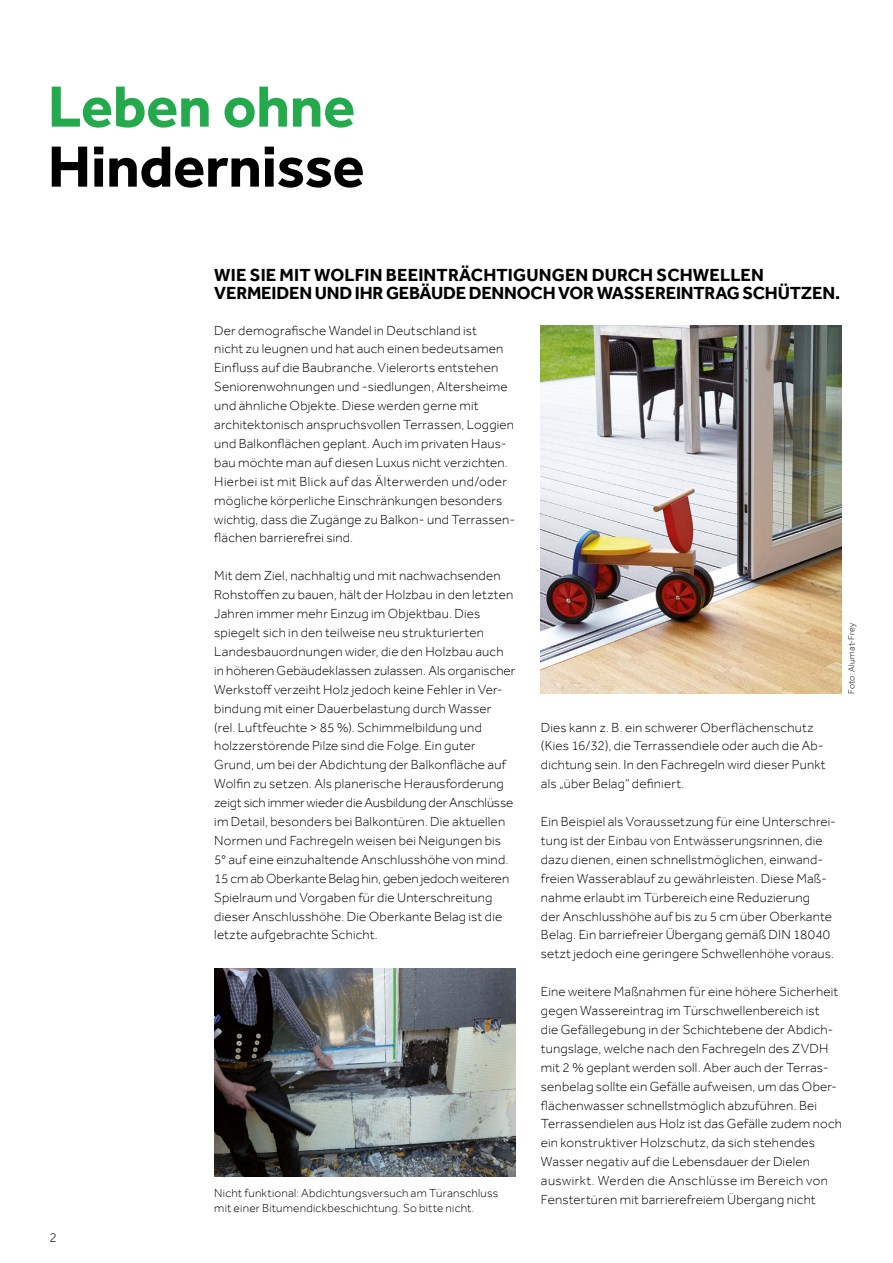
<style>
.page{position:relative;width:893px;height:1263px;background:#fff}
.page>*{position:absolute;margin:0;border:0;box-sizing:border-box;transform-origin:0 0}
.t1{font:700 60px "Effra";letter-spacing:-.005em;color:#000}
.t2{font:700 60px "Effra";letter-spacing:-.005em;color:#24a94d}
.t3{font:700 18px/18px "Effra";letter-spacing:-.01em;color:#000}
.t4{font:300 13.5px/18.9px "Effra";letter-spacing:.015em;color:#000}
.t5{font:300 12px/15px "Effra";letter-spacing:.015em;color:#000}
.t6{font:300 9px "Effra";letter-spacing:.01em;color:#000}
</style>
<div class="page">
<img style="left:541px;top:326px;width:301px;height:368px">
<img style="left:214px;top:968px;width:301px;height:208px">
<h1 class="t2" style="left:48px;top:71px;width:309px">Leben ohne</h1>
<h1 class="t1" style="left:48px;top:131px;width:318px">Hindernisse</h1>
<h2 class="t3" style="left:214px;top:266px;width:627px">WIE SIE MIT WOLFIN BEEINTRÄCHTIGUNGEN DURCH SCHWELLEN<br>VERMEIDEN UND IHR GEBÄUDE DENNOCH VOR WASSEREINTRAG SCHÜTZEN.</h2>
<p class="t4" style="left:50px;top:1228px;width:9px">2</p>
<p class="t4" style="left:214px;top:320px;width:301px">Der demografische Wandel in Deutschland ist<br>nicht zu leugnen und hat auch einen bedeutsamen Einfluss auf die Baubranche. Vielerorts entstehen Seniorenwohnungen und -siedlungen, Altersheime und ähnliche Objekte. Diese werden gerne mit architektonisch anspruchsvollen Terrassen, Loggien und Balkonflächen geplant. Auch im privaten Haus&shy;bau möchte man auf diesen Luxus nicht verzichten.<br>Hierbei ist mit Blick auf das Älterwerden und/oder mögliche körperliche Einschränkungen besonders wichtig, dass die Zugänge zu Balkon- und Terrassen&shy;flächen barrierefrei sind.</p>
<p class="t4" style="left:214px;top:566px;width:303px">Mit dem Ziel, nachhaltig und mit nachwachsenden Rohstoffen zu bauen, hält der Holzbau in den letzten Jahren immer mehr Einzug im Objektbau. Dies spiegelt sich in den teilweise neu strukturierten Landesbauordnungen wider, die den Holzbau auch in höheren Gebäudeklassen zulassen. Als organischer Werkstoff verzeiht Holz jedoch keine Fehler in Ver&shy;bindung mit einer Dauerbelastung durch Wasser (rel. Luftfeuchte &gt; 85 %). Schimmelbildung und holzzerstörende Pilze sind die Folge. Ein guter Grund, um bei der Abdichtung der Balkonfläche auf Wolfin zu setzen. Als planerische Herausforderung zeigt sich immer wieder die Ausbildung der Anschlüsse im Detail, besonders bei Balkontüren. Die aktuellen Normen und Fachregeln weisen bei Neigungen bis 5° auf eine einzuhaltende Anschlusshöhe von mind.<br>15 cm ab Oberkante Belag hin, geben jedoch weiteren Spielraum und Vorgaben für die Unterschreitung dieser Anschlusshöhe. Die Oberkante Belag ist die letzte aufgebrachte Schicht.</p>
<p class="t5" style="left:214px;top:1185px;width:285px">Nicht funktional: Abdichtungsversuch am Türanschluss mit einer Bitumendickbeschichtung. So bitte nicht.</p>
<p class="t6" style="left:846px;top:694px;width:72px;rotate:-90deg">Foto: Alumat-Frey</p>
<p class="t4" style="left:541px;top:717px;width:286px">Dies kann z. B. ein schwerer Oberflächenschutz (Kies 16/32), die Terrassendiele oder auch die Ab&shy;dichtung sein. In den Fachregeln wird dieser Punkt als „über Belag“ definiert.</p>
<p class="t4" style="left:541px;top:812px;width:297px">Ein Beispiel als Voraussetzung für eine Unterschrei&shy;tung ist der Einbau von Entwässerungsrinnen, die dazu dienen, einen schnellstmöglichen, einwand&shy;freien Wasserablauf zu gewährleisten. Diese Maß&shy;nahme erlaubt im Türbereich eine Reduzierung<br>der Anschlusshöhe auf bis zu 5 cm über Oberkante Belag. Ein barriefreier Übergang gemäß DIN 18040 setzt jedoch eine geringere Schwellenhöhe voraus.</p>
<p class="t4" style="left:541px;top:982px;width:303px">Eine weitere Maßnahmen für eine höhere Sicherheit gegen Wassereintrag im Türschwellenbereich ist<br>die Gefällegebung in der Schichtebene der Abdich&shy;tungslage, welche nach den Fachregeln des ZVDH mit 2 % geplant werden soll. Aber auch der Terras&shy;senbelag sollte ein Gefälle aufweisen, um das Ober&shy;flächenwasser schnellstmöglich abzuführen. Bei Terrassendielen aus Holz ist das Gefälle zudem noch ein konstruktiver Holzschutz, da sich stehendes Wasser negativ auf die Lebensdauer der Dielen auswirkt. Werden die Anschlüsse im Bereich von Fenstertüren mit barrierefreiem Übergang nicht</p>
</div>
